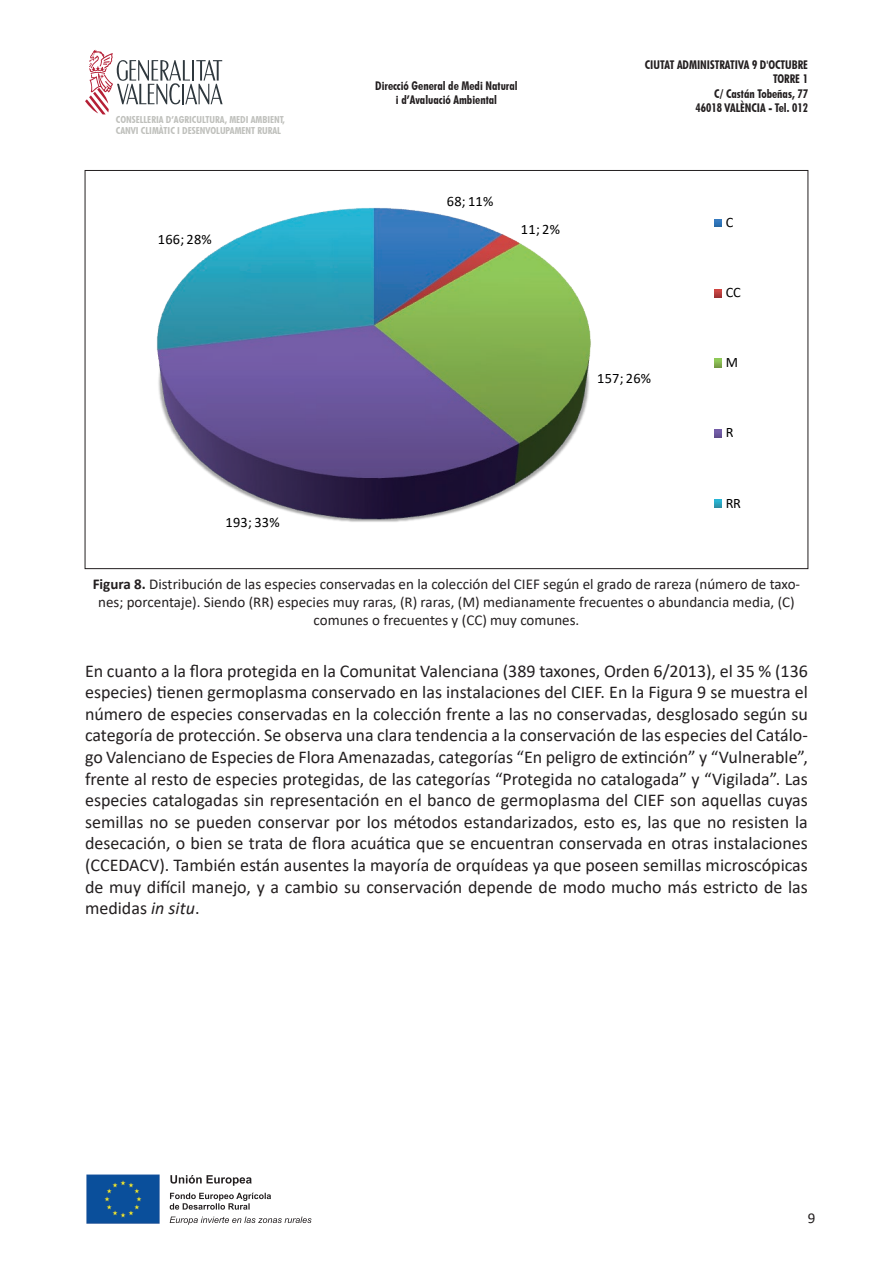
<style>
.page{position:relative;width:893px;height:1263px;background:#fff}
.page>*{position:absolute;margin:0;border:0;box-sizing:border-box;transform-origin:0 0}
.t1{font:18px/21.6px "Calibri";color:#231f20;text-align:justify}
.t2{font:15px/18px "Calibri";color:#231f20;text-align:center}
.t3{font:14.4px "Calibri";letter-spacing:.015em;color:#000001}
.t4{font:700 condensed 12px/14.4px "Futura BT";color:#231f20;text-align:center}
.t5{font:700 condensed 9.6px/11.6px "Futura BT";color:#bfc0bc;scale:1.06 1}
.s1{font-weight:700}
.s2{font-style:italic}
</style>
<div class="page">
<svg style="left:85px;top:50px;width:138px;height:64px"></svg>
<img style="left:86px;top:1174px;width:74px;height:50px">
<svg style="left:170px;top:1175px;width:82px;height:11px"></svg>
<svg style="left:170px;top:1193px;width:101px;height:17px"></svg>
<svg style="left:170px;top:1216px;width:142px;height:9px"></svg>
<img style="left:157px;top:207px;width:434px;height:315px">
<svg style="left:714px;top:219px;width:8px;height:8px"></svg>
<svg style="left:714px;top:289px;width:8px;height:8px"></svg>
<svg style="left:714px;top:359px;width:8px;height:8px"></svg>
<svg style="left:714px;top:429px;width:8px;height:9px"></svg>
<svg style="left:714px;top:499px;width:8px;height:9px"></svg>
<p class="t5" style="left:116px;top:113px;width:161px">CONSELLERIA D’AGRICULTURA, MEDI AMBIENT,<br>CANVI CLIMÀTIC I DESENVOLUPAMENT RURAL</p>
<p class="t3" style="left:158px;top:230px;width:56px">166; 28%</p>
<p class="t3" style="left:226px;top:513px;width:56px">193; 33%</p>
<p class="t4" style="left:375px;top:78px;width:144px">Direcció General de Medi Natural i d’Avaluació Ambiental</p>
<p class="t3" style="left:447px;top:191px;width:48px">68; 11%</p>
<p class="t3" style="left:521px;top:219px;width:40px">11; 2%</p>
<p class="t4" style="left:645px;top:57px;width:165px;text-align:right">CIUTAT ADMINISTRATIVA 9 D'OCTUBRE<br>TORRE 1<br>C/ Castán Tobeñas, 77<br>46018 VALÈNCIA - Tel. 012</p>
<p class="t3" style="left:726px;top:212px;width:9px">C</p>
<p class="t3" style="left:726px;top:282px;width:17px">CC</p>
<p class="t3" style="left:597px;top:368px;width:56px">157; 26%</p>
<p class="t3" style="left:726px;top:352px;width:14px">M</p>
<p class="t3" style="left:726px;top:423px;width:9px">R</p>
<p class="t3" style="left:726px;top:493px;width:17px">RR</p>
<p class="t2" style="left:93px;top:575px;width:709px"><span class="s1">Figura 8.</span> Distribución de las especies conservadas en la colección del CIEF según el grado de rareza (número de taxo&shy;nes; porcentaje). Siendo (RR) especies muy raras, (R) raras, (M) medianamente frecuentes o abundancia media, (C) comunes o frecuentes y (CC) muy comunes.</p>
<p class="t1" style="left:85px;top:660px;width:724px">En cuanto a la flora protegida en la Comunitat Valenciana (389 taxones, Orden 6/2013), el 35 % (136 especies) tienen germoplasma conservado en las instalaciones del CIEF. En la Figura 9 se muestra el número de especies conservadas en la colección frente a las no conservadas, desglosado según su categoría de protección. Se observa una clara tendencia a la conservación de las especies del Catálo&shy;go Valenciano de Especies de Flora Amenazadas, categorías “En peligro de extinción” y “Vulnerable”, frente al resto de especies protegidas, de las categorías “Protegida no catalogada” y “Vigilada”. Las especies catalogadas sin representación en el banco de germoplasma del CIEF son aquellas cuyas semillas no se pueden conservar por los métodos estandarizados, esto es, las que no resisten la desecación, o bien se trata de flora acuática que se encuentran conservada en otras instalaciones (CCEDACV). También están ausentes la mayoría de orquídeas ya que poseen semillas microscópicas de muy difícil manejo, y a cambio su conservación depende de modo mucho más estricto de las medidas <span class="s2">in situ</span>.</p>
<p class="t2" style="left:808px;top:1210px;width:9px">9</p>
</div>
